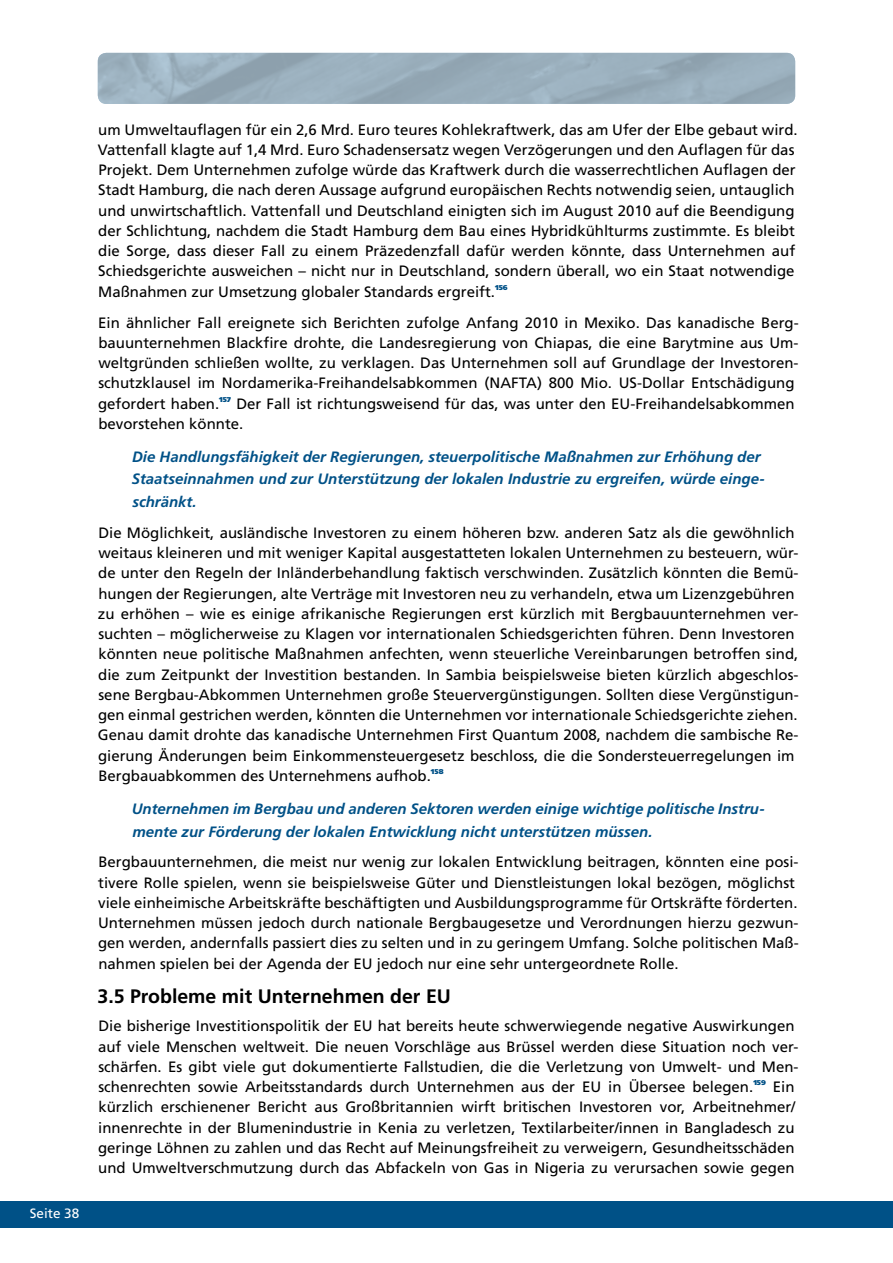
<style>
.page{position:relative;width:893px;height:1263px;background:#fff}
.page>*{position:absolute;margin:0;border:0;box-sizing:border-box;transform-origin:0 0}
.t1{font:700 19.5px "Frutiger";color:#000}
.t2{font:15px/20.2px "Frutiger";color:#000}
.t3{font:italic 700 15px/22.5px "Frutiger";color:#005187}
.t4{font:13.5px "Frutiger";color:#fff}
.t5{font:900 7.05px "Frutiger";color:#005187}
</style>
<div class="page">
<div style="left:0;top:1201px;width:893px;height:26px;background:#005187"></div>
<p class="t4" style="left:30px;top:1205px;width:51px">Seite 38</p>
<p class="t2" style="left:98px;top:119px;width:701px">um Umweltauflagen für ein 2,6 Mrd. Euro teures Kohlekraftwerk, das am Ufer der Elbe gebaut wird.<br>Vattenfall klagte auf 1,4 Mrd. Euro Schadensersatz wegen Verzögerungen und den Auflagen für das Projekt. Dem Unternehmen zufolge würde das Kraftwerk durch die wasserrechtlichen Auflagen der Stadt Hamburg, die nach deren Aussage aufgrund europäischen Rechts notwendig seien, untauglich und unwirtschaftlich. Vattenfall und Deutschland einigten sich im August 2010 auf die Beendigung der Schlichtung, nachdem die Stadt Hamburg dem Bau eines Hybridkühlturms zustimmte. Es bleibt die Sorge, dass dieser Fall zu einem Präzedenzfall dafür werden könnte, dass Unternehmen auf Schiedsgerichte ausweichen – nicht nur in Deutschland, sondern überall, wo ein Staat notwendige Maßnahmen zur Umsetzung globaler Standards ergreift.</p>
<p class="t5" style="left:495px;top:283px;width:14px">156</p>
<p class="t2" style="left:98px;top:312px;width:702px">Ein ähnlicher Fall ereignete sich Berichten zufolge Anfang 2010 in Mexiko. Das kanadische Berg&shy;bauunternehmen Blackfire drohte, die Landesregierung von Chiapas, die eine Barytmine aus Um&shy;weltgründen schließen wollte, zu verklagen. Das Unternehmen soll auf Grundlage der Investoren&shy;schutzklausel im Nordamerika-Freihandelsabkommen (NAFTA) 800 Mio. US-Dollar Entschädigung gefordert haben.</p>
<p class="t5" style="left:219px;top:395px;width:13px">157</p>
<p class="t2" style="left:98px;top:393px;width:698px;text-indent:138px">Der Fall ist richtungsweisend für das, was unter den EU-Freihandelsabkommen bevorstehen könnte.</p>
<p class="t3" style="left:132px;top:446px;width:635px">Die Handlungsfähigkeit der Regierungen, steuerpolitische Maßnahmen zur Erhöhung der<br>Staatseinnahmen und zur Unterstützung der lokalen Industrie zu ergreifen, würde einge&shy;schränkt.</p>
<p class="t2" style="left:98px;top:523px;width:702px">Die Möglichkeit, ausländische Investoren zu einem höheren bzw. anderen Satz als die gewöhnlich weitaus kleineren und mit weniger Kapital ausgestatteten lokalen Unternehmen zu besteuern, wür&shy;de unter den Regeln der Inländerbehandlung faktisch verschwinden. Zusätzlich könnten die Bemü&shy;hungen der Regierungen, alte Verträge mit Investoren neu zu verhandeln, etwa um Lizenzgebühren zu erhöhen – wie es einige afrikanische Regierungen erst kürzlich mit Bergbauunternehmen ver&shy;suchten – möglicherweise zu Klagen vor internationalen Schiedsgerichten führen. Denn Investoren könnten neue politische Maßnahmen anfechten, wenn steuerliche Vereinbarungen betroffen sind, die zum Zeitpunkt der Investition bestanden. In Sambia beispielsweise bieten kürzlich abgeschlos&shy;sene Bergbau-Abkommen Unternehmen große Steuervergünstigungen. Sollten diese Vergünstigun&shy;gen einmal gestrichen werden, könnten die Unternehmen vor internationale Schiedsgerichte ziehen.<br>Genau damit drohte das kanadische Unternehmen First Quantum 2008, nachdem die sambische Re&shy;gierung Änderungen beim Einkommensteuergesetz beschloss, die die Sondersteuerregelungen im Bergbauabkommen des Unternehmens aufhob.</p>
<p class="t5" style="left:431px;top:767px;width:14px">158</p>
<p class="t3" style="left:132px;top:798px;width:635px">Unternehmen im Bergbau und anderen Sektoren werden einige wichtige politische Instru&shy;mente zur Förderung der lokalen Entwicklung nicht unterstützen müssen.</p>
<p class="t2" style="left:98px;top:852px;width:702px">Bergbauunternehmen, die meist nur wenig zur lokalen Entwicklung beitragen, könnten eine posi&shy;tivere Rolle spielen, wenn sie beispielsweise Güter und Dienstleistungen lokal bezögen, möglichst viele einheimische Arbeitskräfte beschäftigten und Ausbildungsprogramme für Ortskräfte förderten.<br>Unternehmen müssen jedoch durch nationale Bergbaugesetze und Verordnungen hierzu gezwun&shy;gen werden, andernfalls passiert dies zu selten und in zu geringem Umfang. Solche politischen Maß&shy;nahmen spielen bei der Agenda der EU jedoch nur eine sehr untergeordnete Rolle.</p>
<h1 class="t1" style="left:98px;top:984px;width:355px">3.5 Probleme mit Unternehmen der EU</h1>
<p class="t2" style="left:98px;top:1016px;width:702px">Die bisherige Investitionspolitik der EU hat bereits heute schwerwiegende negative Auswirkungen auf viele Menschen weltweit. Die neuen Vorschläge aus Brüssel werden diese Situation noch ver&shy;schärfen. Es gibt viele gut dokumentierte Fallstudien, die die Verletzung von Umwelt- und Men&shy;schenrechten sowie Arbeitsstandards durch Unternehmen aus der EU in Übersee belegen.</p>
<p class="t5" style="left:753px;top:1078px;width:14px">159</p>
<p class="t2" style="left:98px;top:1077px;width:699px;text-align:justify;text-indent:675px">Ein kürzlich erschienener Bericht aus Großbritannien wirft britischen Investoren vor, Arbeitnehmer/ innenrechte in der Blumenindustrie in Kenia zu verletzen, Textilarbeiter/innen in Bangladesch zu geringe Löhnen zu zahlen und das Recht auf Meinungsfreiheit zu verweigern, Gesundheitsschäden und Umweltverschmutzung durch das Abfackeln von Gas in Nigeria zu verursachen sowie gegen</p>
</div>
